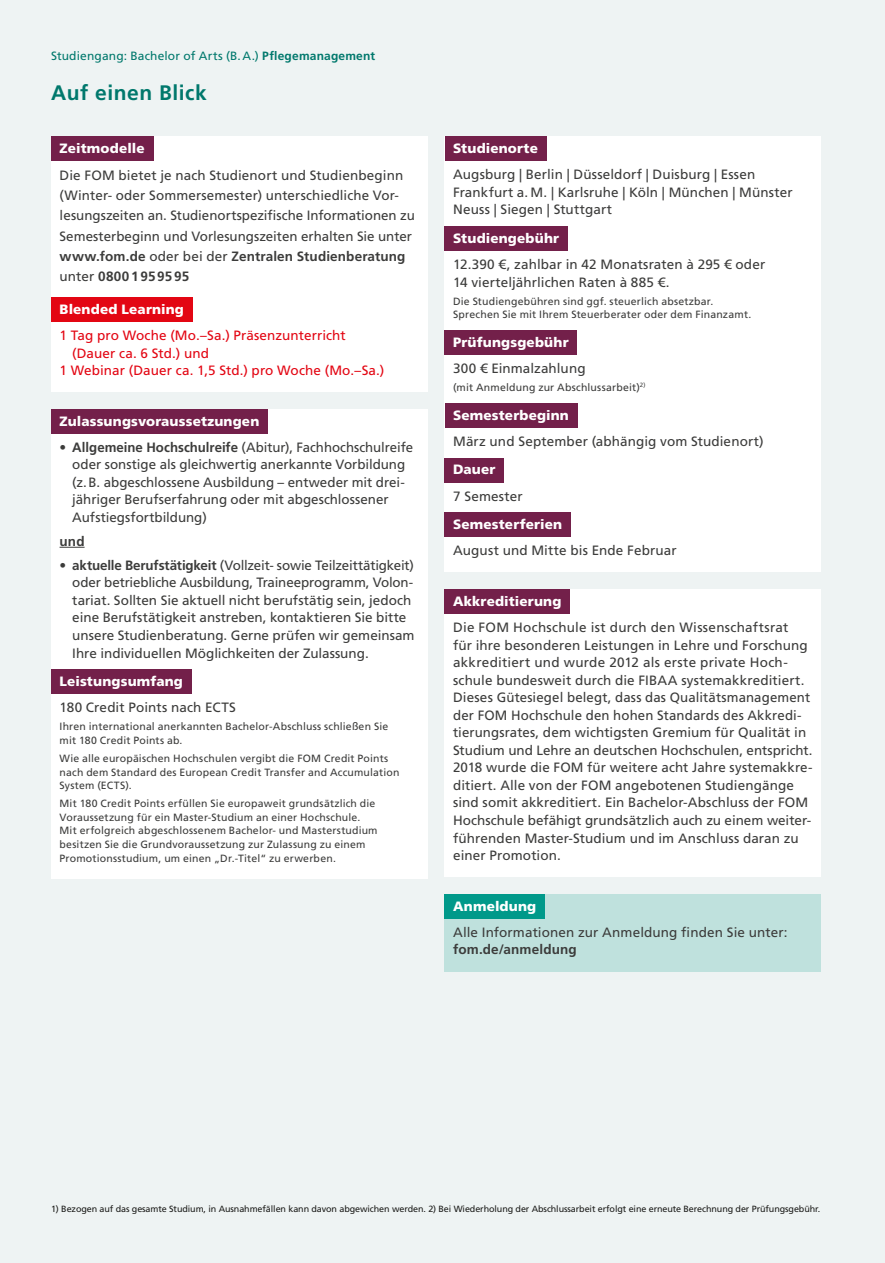
<style>
.page{position:relative;width:885px;height:1263px;background:#fff}
.page>*{position:absolute;margin:0;border:0;box-sizing:border-box;transform-origin:0 0}
.t1{font:700 21px "Frutiger LT Std";letter-spacing:.025em;color:#00786c}
.t2{font:13.5px/17.5px "Frutiger LT Std";letter-spacing:.005em;color:#3c3c3b}
.t3{font:900 13.5px "Frutiger LT Std";letter-spacing:.01em;color:#fff}
.t4{font:13.5px "Frutiger LT Std";letter-spacing:.005em;color:#e30613}
.t5{font:700 13.5px "Frutiger LT Std";letter-spacing:.01em;color:#3c3c3b}
.t6{font:12px "Frutiger LT Std";letter-spacing:.01em;color:#00786c}
.t7{font:10.5px/13.6px "Frutiger LT Std";letter-spacing:.015em;color:#3c3c3b}
.t8{font:9px "Frutiger LT Std";letter-spacing:-.01em;color:#1d1d1b}
.s1{font-weight:700}
</style>
<div class="page">
<hr style="left:884px;top:0;width:1px;height:623px;background:#00998a">
<div style="left:0;top:0;width:884px;height:1263px;background:#eef3f3"></div>
<div style="left:51px;top:137px;width:376px;height:255px;background:#fff"></div>
<div style="left:51px;top:137px;width:102px;height:24px;background:#73204a"></div>
<div style="left:51px;top:297px;width:141px;height:25px;background:#e30613"></div>
<div style="left:444px;top:137px;width:377px;height:435px;background:#fff"></div>
<div style="left:444px;top:137px;width:102px;height:24px;background:#73204a"></div>
<div style="left:444px;top:227px;width:123px;height:24px;background:#73204a"></div>
<div style="left:444px;top:330px;width:133px;height:25px;background:#73204a"></div>
<div style="left:444px;top:403px;width:133px;height:24px;background:#73204a"></div>
<div style="left:444px;top:458px;width:60px;height:24px;background:#73204a"></div>
<div style="left:444px;top:513px;width:126px;height:24px;background:#73204a"></div>
<div style="left:444px;top:589px;width:377px;height:288px;background:#fff"></div>
<div style="left:444px;top:589px;width:126px;height:24px;background:#73204a"></div>
<div style="left:444px;top:894px;width:377px;height:77px;background:#bfe1dd"></div>
<div style="left:444px;top:894px;width:100px;height:24px;background:#00998a"></div>
<div style="left:51px;top:409px;width:376px;height:470px;background:#fff"></div>
<div style="left:51px;top:409px;width:217px;height:24px;background:#73204a"></div>
<svg style="left:60px;top:547px;width:25px;height:1px"></svg>
<div style="left:51px;top:670px;width:140px;height:24px;background:#73204a"></div>
<p class="t6" style="left:51px;top:49px;width:325px">Studiengang: Bachelor of Arts (B. A.) <span class="s1">Pflegemanagement</span></p>
<h1 class="t1" style="left:51px;top:80px;width:157px">Auf einen Blick</h1>
<p class="t3" style="left:60px;top:140px;width:86px">Zeitmodelle</p>
<p class="t2" style="left:60px;top:165px;width:357px;line-height:20.2px">Die FOM bietet je nach Studienort und Studienbeginn (Winter- oder Sommersemester) unterschiedliche Vor&shy;lesungszeiten an. Studienortspezifische Informationen zu Semesterbeginn und Vorlesungszeiten erhalten Sie unter <span class="s1">www.fom.de</span> oder bei der <span class="s1">Zentralen Studienberatung </span>unter <span class="s1">0800 1 95 95 95</span></p>
<p class="t3" style="left:60px;top:301px;width:126px">Blended Learning</p>
<p class="t4" style="left:60px;top:327px;width:288px">1 Tag pro Woche (Mo.–Sa.) Präsenzunterricht</p>
<p class="t4" style="left:72px;top:345px;width:138px">(Dauer ca. 6 Std.) und</p>
<p class="t4" style="left:60px;top:363px;width:326px">1 Webinar (Dauer ca. 1,5 Std.) pro Woche (Mo.–Sa.)</p>
<p class="t3" style="left:60px;top:413px;width:201px">Zulassungsvoraussetzungen</p>
<p class="t2" style="left:72px;top:438px;width:342px;text-indent:-13px">• <span class="s1">Allgemeine Hochschulreife</span> (Abitur), Fachhochschulreife oder sonstige als gleichwertig anerkannte Vorbildung (z. B. abgeschlossene Ausbildung – entweder mit drei&shy;jähriger Berufserfahrung oder mit abgeschlossener Aufstiegsfortbildung)</p>
<p class="t5" style="left:60px;top:533px;width:27px">und</p>
<p class="t2" style="left:72px;top:556px;width:344px;text-indent:-13px">• <span class="s1">aktuelle Berufstätigkeit</span> (Vollzeit- sowie Teilzeittätigkeit) oder betriebliche Ausbildung, Traineeprogramm, Volon&shy;tariat. Sollten Sie aktuell nicht berufstätig sein, jedoch eine Berufstätigkeit anstreben, kontaktieren Sie bitte unsere Studienberatung. Gerne prüfen wir gemeinsam Ihre individuellen Möglichkeiten der Zulassung.</p>
<p class="t3" style="left:60px;top:673px;width:125px">Leistungsumfang</p>
<p class="t2" style="left:60px;top:699px;width:178px">180 Credit Points nach ECTS</p>
<p class="t7" style="left:60px;top:720px;width:330px">Ihren international anerkannten Bachelor-Abschluss schließen Sie mit 180 Credit Points ab.</p>
<p class="t7" style="left:60px;top:751px;width:341px">Wie alle europäischen Hochschulen vergibt die FOM Credit Points nach dem Standard des European Credit Transfer and Accumulation<br>System (ECTS).</p>
<p class="t7" style="left:60px;top:797px;width:319px">Mit 180 Credit Points erfüllen Sie europaweit grundsätzlich die Voraussetzung für ein Master-Studium an einer Hochschule.<br>Mit erfolgreich abgeschlossenem Bachelor- und Masterstudium besitzen Sie die Grundvoraussetzung zur Zulassung zu einem Promotionsstudium, um einen „Dr.-Titel“ zu erwerben.</p>
<p class="t3" style="left:453px;top:140px;width:86px">Studienorte</p>
<p class="t2" style="left:453px;top:166px;width:341px">Augsburg | Berlin | Düsseldorf | Duisburg | Essen<br>Frankfurt a. M. | Karlsruhe | Köln | München | Münster<br>Neuss | Siegen | Stuttgart</p>
<p class="t3" style="left:453px;top:230px;width:108px">Studiengebühr</p>
<p class="t2" style="left:453px;top:256px;width:313px">12.390 €, zahlbar in 42 Monatsraten à 295 € oder<br>14 vierteljährlichen Raten à 885 €.</p>
<p class="t7" style="left:453px;top:294px;width:299px">Die Studiengebühren sind ggf. steuerlich absetzbar.<br>Sprechen Sie mit Ihrem Steuerberater oder dem Finanzamt.</p>
<p class="t3" style="left:453px;top:334px;width:117px">Prüfungsgebühr</p>
<p class="t2" style="left:453px;top:360px;width:134px">300 € Einmalzahlung</p>
<p class="t7" style="left:453px;top:380px;width:194px">(mit Anmeldung zur Abschlussarbeit)<sup>2)</sup></p>
<p class="t3" style="left:453px;top:407px;width:117px">Semesterbeginn</p>
<p class="t2" style="left:453px;top:432px;width:312px">März und September (abhängig vom Studienort)</p>
<p class="t3" style="left:453px;top:462px;width:44px">Dauer</p>
<p class="t2" style="left:453px;top:487px;width:71px">7 Semester</p>
<p class="t3" style="left:453px;top:516px;width:111px">Semesterferien</p>
<p class="t2" style="left:453px;top:542px;width:225px">August und Mitte bis Ende Februar</p>
<p class="t3" style="left:453px;top:593px;width:110px">Akkreditierung</p>
<p class="t2" style="left:453px;top:618px;width:361px">Die FOM Hochschule ist durch den Wissenschaftsrat<br>für ihre besonderen Leistungen in Lehre und Forschung akkreditiert und wurde 2012 als erste private Hoch&shy;schule bundesweit durch die FIBAA systemakkreditiert.<br>Dieses Gütesiegel belegt, dass das Qualitätsmanagement der FOM Hochschule den hohen Standards des Akkredi&shy;tierungsrates, dem wichtigsten Gremium für Qualität in Studium und Lehre an deutschen Hochschulen, entspricht.<br>2018 wurde die FOM für weitere acht Jahre systemakkre&shy;ditiert. Alle von der FOM angebotenen Studiengänge sind somit akkreditiert. Ein Bachelor-Abschluss der FOM Hochschule befähigt grundsätzlich auch zu einem weiter&shy;führenden Master-Studium und im Anschluss daran zu einer Promotion.</p>
<p class="t3" style="left:453px;top:898px;width:85px">Anmeldung</p>
<p class="t2" style="left:453px;top:923px;width:336px">Alle Informationen zur Anmeldung finden Sie unter:</p>
<p class="t5" style="left:453px;top:942px;width:125px">fom.de/anmeldung</p>
<p class="t8" style="left:51px;top:1203px;width:770px">1) Bezogen auf das gesamte Studium, in Ausnahmefällen kann davon abgewichen werden. 2) Bei Wiederholung der Abschlussarbeit erfolgt eine erneute Berechnung der Prüfungsgebühr.</p>
</div>
